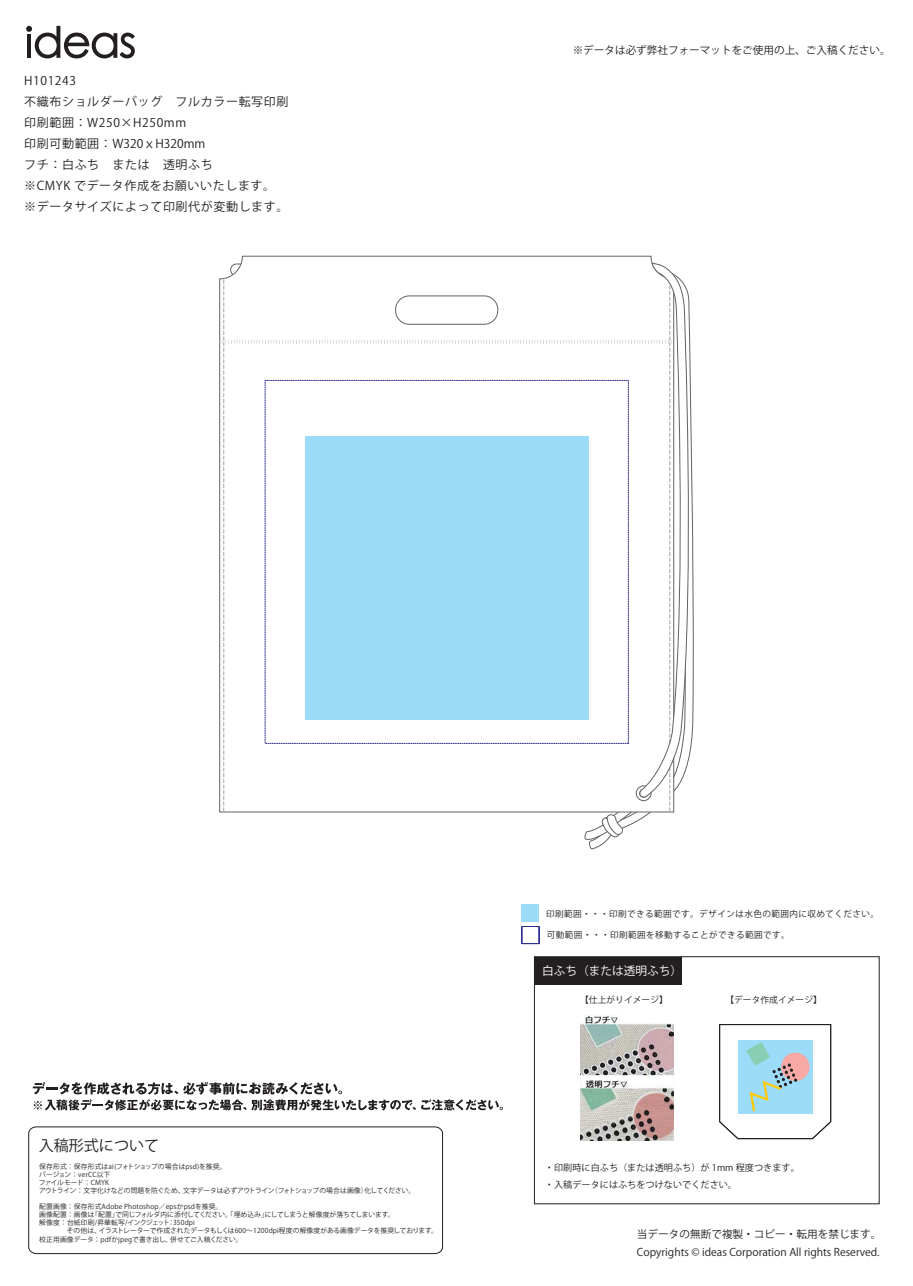
<style>
.page{position:relative;width:913px;height:1286px;background:#fff}
.page>*{position:absolute;margin:0;border:0;box-sizing:border-box;transform-origin:0 0}
.t1{font:15.04px "Koz Go Pro Bold 90 ms RKSJ H";color:#231f20}
.t2{font:12px/21px "Koz Go Pro Light 90 ms RKSJ H";letter-spacing:.05em;color:#231f20}
.t3{font:12px "Koz Go Pro Regular 90 ms RKSJ H";color:#231f20}
.t4{font:12px "Koz Go Pro Regular 90 ms RKSJ H";letter-spacing:.05em;color:#231f20}
.t5{font:11.68px "Koz Go Pr 6 N";color:#fff}
.t6{font:10.64px/18.6px "Koz Go Pro Regular 90 ms RKSJ H";color:#231f20}
.t7{font:10.6px "Koz Go Pro Regular 90 ms RKSJ H";color:#231f20}
.t8{font:9.16px/17px "Koz Go Pr 6 N";color:#231f20}
.t9{font:8.76px "Koz Go Pr 6 N";color:#231f20}
.t10{font:8.56px "Koz Go Pro Light 90 ms RKSJ H";letter-spacing:.05em;color:#231f20}
.t11{font:6.76px/8.1px "Koz Go Pro Regular 90 ms RKSJ H";letter-spacing:.02em;color:#231f20}
.t12{font:6.76px/8.1px "Koz Go Pro Regular 90 ms RKSJ H";color:#231f20}
.s1{font-family:"Koz Go Pro Light 90 ms RKSJ H"}
</style>
<div class="page">
<svg style="left:26px;top:26px;width:109px;height:32px"></svg>
<div style="left:533px;top:956px;width:346px;height:248px;border:1px solid #231f20"></div>
<div style="left:534px;top:956px;width:148px;height:28px;background:#231f20"></div>
<img style="left:580px;top:1015px;width:93px;height:125px">
<svg style="left:719px;top:1024px;width:111px;height:114px"></svg>
<div style="left:521px;top:904px;width:17px;height:17px;background:#9cdcf8"></div>
<div style="left:521px;top:926px;width:18px;height:17px;border:1px dashed #2e3092"></div>
<svg style="left:33px;top:1082px;width:469px;height:28px"></svg>
<svg style="left:28px;top:1126px;width:415px;height:128px"></svg>
<svg style="left:219px;top:255px;width:475px;height:594px"></svg>
<div style="left:305px;top:436px;width:283px;height:283px;background:#9cdcf8"></div>
<h2 class="t4" style="left:24px;top:73px;width:53px">H101243</h2>
<h2 class="t2" style="left:24px;top:91px;width:265px">不織布ショルダーバッグ　フルカラー転写印刷印刷範囲：W250×H250mm</h2>
<h2 class="t3" style="left:24px;top:136px;width:182px"><span class="s1">印刷可動範囲：</span>W320ｘH320mm</h2>
<h2 class="t2" style="left:24px;top:154px;width:265px">フチ：白ふち　または　透明ふち<br>※CMYK でデータ作成をお願いいたします。※データサイズによって印刷代が変動します。</h2>
<h3 class="t7" style="left:572px;top:44px;width:319px">※データは必ず弊社フォーマットをご使用の上、ご入稿ください。</h3>
<h1 class="t1" style="left:39px;top:1137px;width:122px">入稿形式について</h1>
<p class="t12" style="left:39px;top:1162px;width:377px">保存形式：保存形式はai(フォトショップの場合はpsd)を推奨。<br>バージョン：verCC以下<br>ファイルモード：CMYK<br>アウトライン：文字化けなどの問題を防ぐため、文字データは必ずアウトライン（フォトショップの場合は画像）化してください。</p>
<p class="t11" style="left:39px;top:1202px;width:400px">配置画像：保存形式Adobe Photoshop／epsかpsdを推奨。<br>画像配置：画像は「配置」で同じフォルダ内に添付してください。「埋め込み」にしてしまうと解像度が落ちてしまいます。<br>解像度：台紙印刷/昇華転写/インクジェット：350dpi<br>　　　 その他は、イラストレーターで作成されたデータもしくは600～1200dpi程度の解像度がある画像データを推奨しております。校正用画像データ：pdfかjpegで書き出し、併せてご入稿ください。</p>
<p class="t10" style="left:546px;top:908px;width:334px">印刷範囲・・・印刷できる範囲です。デザインは水色の範囲内に収めてください。</p>
<p class="t10" style="left:546px;top:930px;width:244px">可動範囲・・・印刷範囲を移動することができる範囲です。</p>
<h3 class="t5" style="left:542px;top:964px;width:141px">白ふち（または透明ふち）</h3>
<p class="t9" style="left:580px;top:995px;width:89px">【仕上がりイメージ】</p>
<p class="t9" style="left:725px;top:995px;width:98px">【データ作成イメージ】</p>
<h3 class="t8" style="left:544px;top:1159px;width:256px">・印刷時に白ふち（または透明ふち）が 1mm 程度つきます。・入稿データにはふちをつけないでください。</h3>
<h3 class="t6" style="left:636px;top:1224px;width:246px">当データの無断で複製・コピー・転用を禁じます。<br>Copyrights © ideas Corporation All rights Reserved.</h3>
</div>
